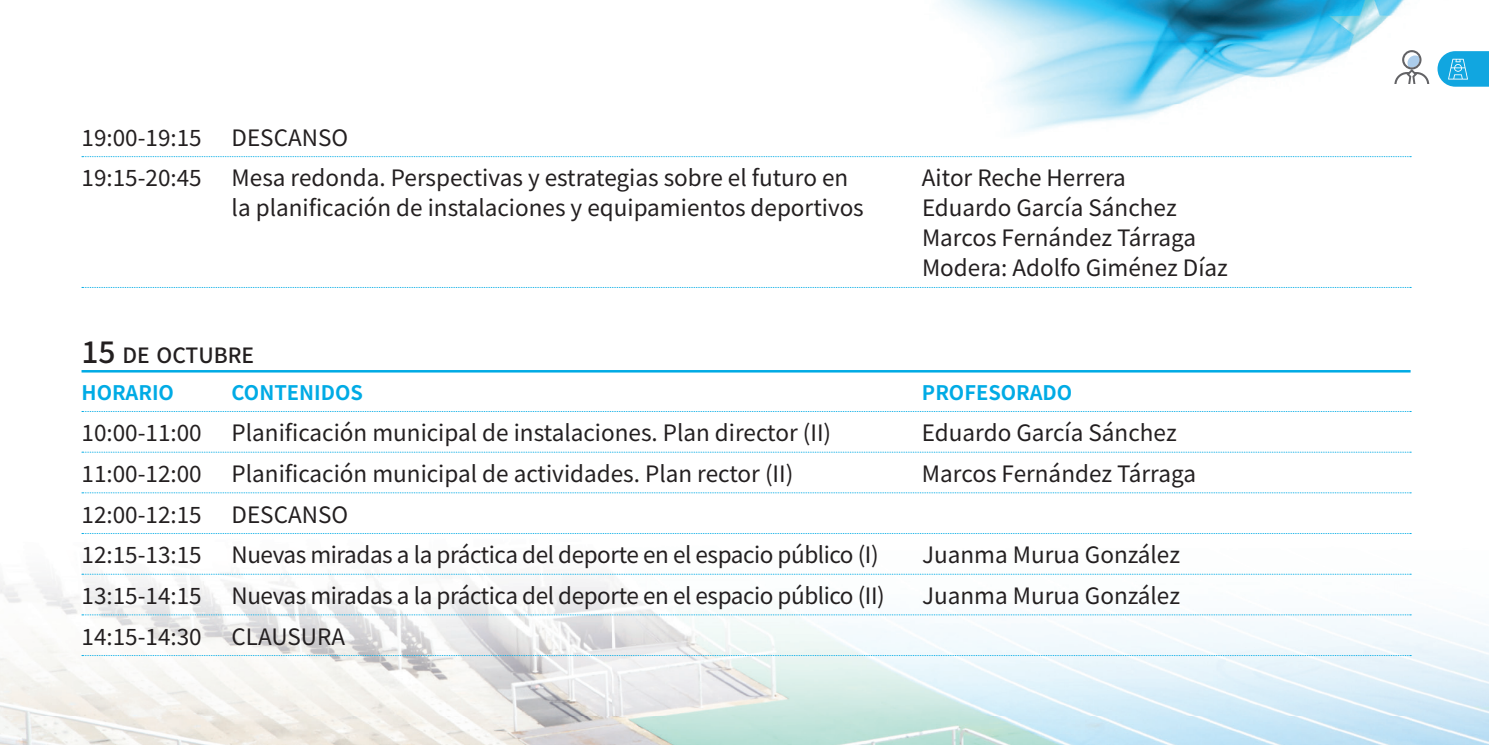
<style>
.page{position:relative;width:1489px;height:745px;background:#fff}
.page>*{position:absolute;margin:0;border:0;box-sizing:border-box;transform-origin:0 0}
.t1{font:22.5px/30px "Noto Sans HK";color:#231f20}
.t2{font:22.5px "Noto Sans HK";letter-spacing:-.02em;color:#231f20}
.t3{font:500 21px "Noto Sans HK";color:#231f20}
.t4{font:700 20px "Noto Sans HK";color:#00abe5}
</style>
<div class="page">
<img style="left:81px;top:156px;width:691px;height:2px">
<img style="left:940px;top:0;width:490px;height:104px">
<img style="left:773px;top:104px;width:639px;height:54px">
<svg style="left:1437px;top:51px;width:51px;height:36px;background:#36b3e4"></svg>
<svg style="left:1394px;top:50px;width:34px;height:33px"></svg>
<img style="left:0;top:370px;width:1488px;height:374px">
<svg style="left:82px;top:156px;width:1328px;height:1px"></svg>
<svg style="left:82px;top:287px;width:1328px;height:1px"></svg>
<hr style="left:81px;top:370px;width:1329px;height:2px;background:#00abe5">
<svg style="left:82px;top:411px;width:1328px;height:1px"></svg>
<svg style="left:82px;top:451px;width:1328px;height:1px"></svg>
<svg style="left:82px;top:492px;width:1328px;height:1px"></svg>
<svg style="left:82px;top:532px;width:1328px;height:1px"></svg>
<svg style="left:82px;top:573px;width:1328px;height:1px"></svg>
<svg style="left:82px;top:614px;width:1328px;height:1px"></svg>
<svg style="left:82px;top:654px;width:1328px;height:1px"></svg>
<p class="t1" style="left:81px;top:123px;width:122px">19:00-19:15</p>
<p class="t1" style="left:231px;top:123px;width:118px">DESCANSO</p>
<p class="t1" style="left:81px;top:163px;width:122px">19:15-20:45</p>
<p class="t1" style="left:231px;top:163px;width:618px">Mesa redonda. Perspectivas y estrategias sobre el futuro en</p>
<p class="t1" style="left:921px;top:163px;width:205px">Aitor Reche Herrera</p>
<p class="t1" style="left:232px;top:193px;width:633px">la planificación de instalaciones y equipamientos deportivos</p>
<p class="t1" style="left:922px;top:193px;width:307px">Eduardo García Sánchez<br>Marcos Fernández Tárraga<br>Modera: Adolfo Giménez Díaz</p>
<p class="t3" style="left:122px;top:343px;width:133px">DE OCTUBRE</p>
<p class="t4" style="left:81px;top:381px;width:94px">HORARIO</p>
<p class="t4" style="left:231px;top:381px;width:133px">CONTENIDOS</p>
<p class="t4" style="left:921px;top:381px;width:152px">PROFESORADO</p>
<p class="t1" style="left:81px;top:418px;width:122px">10:00-11:00</p>
<p class="t1" style="left:231px;top:418px;width:601px">Planificación municipal de instalaciones. Plan director (II)</p>
<p class="t1" style="left:921px;top:418px;width:256px">Eduardo García Sánchez</p>
<p class="t1" style="left:81px;top:458px;width:122px">11:00-12:00</p>
<p class="t1" style="left:231px;top:458px;width:563px">Planificación municipal de actividades. Plan rector (II)</p>
<p class="t1" style="left:921px;top:458px;width:275px">Marcos Fernández Tárraga</p>
<p class="t1" style="left:81px;top:499px;width:122px">12:00-12:15</p>
<p class="t1" style="left:231px;top:499px;width:118px">DESCANSO</p>
<p class="t1" style="left:81px;top:540px;width:122px">12:15-13:15</p>
<p class="t2" style="left:231px;top:542px;width:648px">Nuevas miradas a la práctica del deporte en el espacio público (I)</p>
<p class="t1" style="left:922px;top:540px;width:259px">Juanma Murua González</p>
<p class="t1" style="left:81px;top:580px;width:122px">13:15-14:15</p>
<p class="t2" style="left:231px;top:582px;width:654px">Nuevas miradas a la práctica del deporte en el espacio público (II)</p>
<p class="t1" style="left:922px;top:580px;width:259px">Juanma Murua González</p>
<p class="t1" style="left:81px;top:621px;width:122px">14:15-14:30</p>
<p class="t1" style="left:231px;top:621px;width:115px">CLAUSURA</p>
</div>
